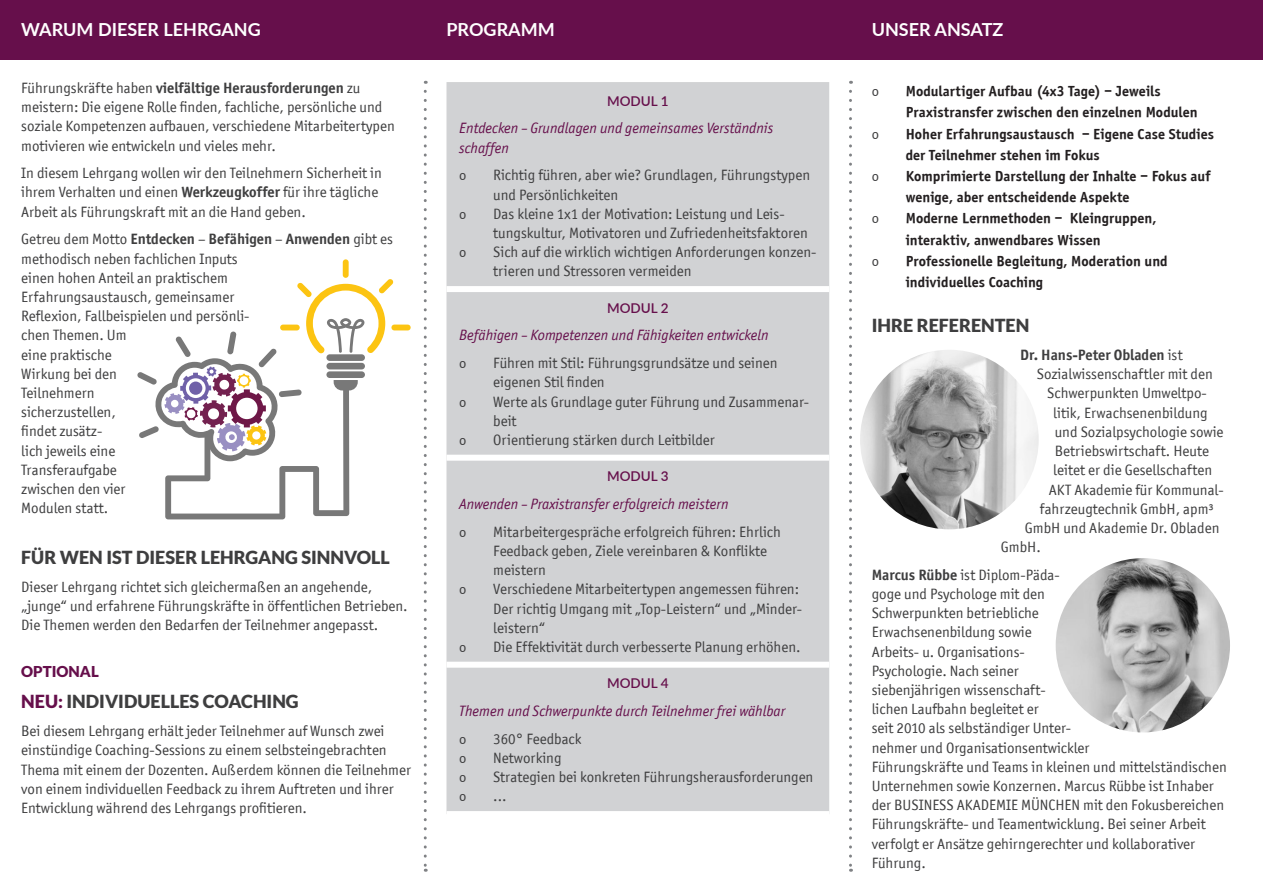
<style>
.page{position:relative;width:1263px;height:893px;background:#fff}
.page>*{position:absolute;margin:0;border:0;box-sizing:border-box;transform-origin:0 0}
.t1{font:900 18px "Lato";color:#3e3e3f}
.t2{font:700 18px "Lato";color:#fff}
.t3{font:15px/19.2px "Officina San ITC";color:#3e3e3f}
.t4{font:700 15px/21.1px "Officina Sans EF";color:#231f20}
.t5{font:italic 15px/19.2px "Officina San ITC";color:#660f4b}
.t6{font:700 15px "Officina San ITC";color:#3e3e3f}
.t7{font:15px "Officina Sans EF";color:#3e3e3f}
.t8{font:900 15px "Lato";color:#660f4b}
.H4_mitting{font:600 13.5px "Lato";color:#660f4b}
.s1{font-weight:700}
.s2{color:#660f4b}
.s3{font-weight:400}
</style>
<div class="page">
<div style="left:0;top:0;width:1263px;height:60px;background:#660f4b"></div>
<svg style="left:424px;top:91px;width:3px;height:781px"></svg>
<svg style="left:849px;top:91px;width:3px;height:781px"></svg>
<div style="left:446px;top:82px;width:383px;height:729px;background:#d1d2d4"></div>
<div style="left:446px;top:286px;width:383px;height:6px;background:#fff"></div>
<div style="left:446px;top:455px;width:383px;height:6px;background:#fff"></div>
<div style="left:446px;top:662px;width:383px;height:6px;background:#fff"></div>
<div style="left:391px;top:325px;width:20px;height:5px;background:#fcc412;border-radius:3px"></div>
<div style="left:343px;top:259px;width:6px;height:19px;background:#fcc412;border-radius:3px"></div>
<svg style="left:137px;top:279px;width:256px;height:240px"></svg>
<img style="left:1056px;top:558px;width:174px;height:174px;border-radius:87px">
<img style="left:860px;top:350px;width:179px;height:179px">
<p class="t2" style="left:21px;top:17px;width:241px">WARUM DIESER LEHRGANG</p>
<p class="t2" style="left:446px;top:17px;width:110px">PROGRAMM</p>
<p class="t2" style="left:872px;top:17px;width:133px">UNSER ANSATZ</p>
<p class="t3" style="left:21px;top:78px;width:375px">Führungskräfte haben <span class="s1">vielfältige Herausforderungen</span> zu meistern: Die eigene Rolle finden, fachliche, persönliche und soziale Kompetenzen aufbauen, verschiedene Mitarbeitertypen motivieren wie entwickeln und vieles mehr.</p>
<p class="t3" style="left:21px;top:163px;width:362px">In diesem Lehrgang wollen wir den Teilnehmern Sicherheit in ihrem Verhalten und einen <span class="s1">Werkzeugkoffer</span> für ihre tägliche<br>Arbeit als Führungskraft mit an die Hand geben.</p>
<p class="t3" style="left:21px;top:230px;width:373px">Getreu dem Motto <span class="s1">Entdecken</span> – <span class="s1">Befähigen</span> – <span class="s1">Anwenden</span> gibt es methodisch neben fachlichen Inputs<br>einen hohen Anteil an praktischem<br>Erfahrungsaustausch, gemeinsamer<br>Reflexion, Fallbeispielen und persönli-<br>chen Themen. Um<br>eine praktische<br>Wirkung bei den<br>Teilnehmern<br>sicherzustellen,<br>findet zusätz-<br>lich jeweils eine<br>Transferaufgabe<br>zwischen den vier<br>Modulen statt.</p>
<p class="t1" style="left:21px;top:547px;width:370px">FÜR WEN IST DIESER LEHRGANG SINNVOLL</p>
<p class="t3" style="left:21px;top:577px;width:388px">Dieser Lehrgang richtet sich gleichermaßen an angehende, „junge“ und erfahrene Führungskräfte in öffentlichen Betrieben.<br>Die Themen werden den Bedarfen der Teilnehmer angepasst.</p>
<p class="t8" style="left:21px;top:663px;width:79px">OPTIONAL</p>
<p class="t1" style="left:21px;top:691px;width:279px"><span class="s2">NEU:</span> INDIVIDUELLES COACHING</p>
<p class="t3" style="left:21px;top:721px;width:391px">Bei diesem Lehrgang erhält jeder Teilnehmer auf Wunsch zwei einstündige Coaching-Sessions zu einem selbsteingebrachten Thema mit einem der Dozenten. Außerdem können die Teilnehmer von einem individuellen Feedback zu ihrem Auftreten und ihrer Entwicklung während des Lehrgangs profitieren.</p>
<p class="H4_mitting" style="left:607px;top:91px;width:63px">MODUL 1</p>
<p class="t5" style="left:459px;top:119px;width:316px">Entdecken – Grundlagen und gemeinsames Verständnis schaffen</p>
<p class="t7" style="left:459px;top:167px;width:9px">o</p>
<p class="t3" style="left:493px;top:166px;width:318px">Richtig führen, aber wie? Grundlagen, Führungstypen und Persönlichkeiten</p>
<p class="t7" style="left:459px;top:205px;width:9px">o</p>
<p class="t3" style="left:493px;top:204px;width:316px">Das kleine 1x1 der Motivation: Leistung und Leis&shy;tungskultur, Motivatoren und Zufriedenheitsfaktoren</p>
<p class="t7" style="left:459px;top:244px;width:9px">o</p>
<p class="t3" style="left:493px;top:242px;width:325px">Sich auf die wirklich wichtigen Anforderungen konzen&shy;trieren und Stressoren vermeiden</p>
<p class="H4_mitting" style="left:607px;top:298px;width:63px">MODUL 2</p>
<p class="t5" style="left:459px;top:326px;width:311px">Befähigen – Kompetenzen und Fähigkeiten entwickeln</p>
<p class="t7" style="left:459px;top:355px;width:9px">o</p>
<p class="t3" style="left:493px;top:353px;width:286px">Führen mit Stil: Führungsgrundsätze und seinen eigenen Stil finden</p>
<p class="t7" style="left:459px;top:393px;width:9px">o</p>
<p class="t3" style="left:493px;top:392px;width:317px">Werte als Grundlage guter Führung und Zusammenar&shy;beit</p>
<p class="t7" style="left:459px;top:432px;width:9px">o</p>
<p class="t3" style="left:493px;top:430px;width:223px">Orientierung stärken durch Leitbilder</p>
<p class="H4_mitting" style="left:607px;top:467px;width:63px">MODUL 3</p>
<p class="t5" style="left:459px;top:494px;width:271px">Anwenden – Praxistransfer erfolgreich meistern</p>
<p class="t7" style="left:459px;top:523px;width:9px">o</p>
<p class="t3" style="left:493px;top:522px;width:289px">Mitarbeitergespräche erfolgreich führen: Ehrlich<br>Feedback geben, Ziele vereinbaren &amp; Konflikte meistern</p>
<p class="t7" style="left:459px;top:581px;width:9px">o</p>
<p class="t3" style="left:493px;top:580px;width:310px">Verschiedene Mitarbeitertypen angemessen führen:<br>Der richtig Umgang mit „Top-Leistern“ und „Minder&shy;leistern“</p>
<p class="t7" style="left:459px;top:639px;width:9px">o</p>
<p class="t3" style="left:493px;top:637px;width:309px">Die Effektivität durch verbesserte Planung erhöhen.</p>
<p class="H4_mitting" style="left:607px;top:674px;width:63px">MODUL 4</p>
<p class="t5" style="left:459px;top:701px;width:327px">Themen und Schwerpunkte durch Teilnehmer frei wählbar</p>
<p class="t7" style="left:459px;top:730px;width:9px">o</p>
<p class="t3" style="left:493px;top:729px;width:90px">360° Feedback</p>
<p class="t7" style="left:459px;top:750px;width:9px">o</p>
<p class="t3" style="left:493px;top:748px;width:70px">Networking</p>
<p class="t7" style="left:459px;top:769px;width:9px">o</p>
<p class="t3" style="left:493px;top:767px;width:322px">Strategien bei konkreten Führungsherausforderungen</p>
<p class="t7" style="left:459px;top:788px;width:9px">o</p>
<p class="t3" style="left:493px;top:787px;width:15px">...</p>
<p class="t7" style="left:872px;top:83px;width:9px">o</p>
<p class="t4" style="left:906px;top:81px;width:293px">Modulartiger Aufbau (4x3 Tage) – Jeweils<br>Praxistransfer zwischen den einzelnen Modulen</p>
<p class="t7" style="left:872px;top:125px;width:9px">o</p>
<p class="t4" style="left:906px;top:123px;width:310px">Hoher Erfahrungsaustausch – Eigene Case Studies der Teilnehmer stehen im Fokus</p>
<p class="t7" style="left:872px;top:168px;width:9px">o</p>
<p class="t4" style="left:906px;top:165px;width:306px">Komprimierte Darstellung der Inhalte – Fokus auf wenige, aber entscheidende Aspekte</p>
<p class="t7" style="left:872px;top:210px;width:9px">o</p>
<p class="t4" style="left:906px;top:208px;width:252px">Moderne Lernmethoden – Kleingruppen, interaktiv, anwendbares Wissen</p>
<p class="t7" style="left:872px;top:252px;width:9px">o</p>
<p class="t4" style="left:906px;top:250px;width:263px">Professionelle Begleitung, Moderation und individuelles Coaching</p>
<p class="t1" style="left:872px;top:315px;width:159px">IHRE REFERENTEN</p>
<p class="t6" style="left:1020px;top:346px;width:164px">Dr. Hans-Peter Obladen <span class="s3">ist</span></p>
<p class="t3" style="left:1037px;top:365px;width:178px">Sozialwissenschaftler mit den</p>
<p class="t3" style="left:1047px;top:384px;width:161px">Schwerpunkten Umweltpo-</p>
<p class="t3" style="left:1053px;top:403px;width:156px">litik, Erwachsenenbildung</p>
<p class="t3" style="left:1055px;top:422px;width:170px">und Sozialpsychologie sowie</p>
<p class="t3" style="left:1055px;top:441px;width:156px">Betriebswirtschaft. Heute</p>
<p class="t3" style="left:1053px;top:461px;width:160px">leitet er die Gesellschaften</p>
<p class="t3" style="left:1049px;top:480px;width:176px">AKT Akademie für Kommunal-</p>
<p class="t3" style="left:1040px;top:499px;width:176px">fahrzeugtechnik GmbH, apm³</p>
<p class="t3" style="left:1025px;top:518px;width:196px">GmbH und Akademie Dr. Obladen</p>
<p class="t3" style="left:1001px;top:537px;width:41px">GmbH.</p>
<p class="t3" style="left:872px;top:565px;width:357px"><span class="s1">Marcus Rübbe</span> ist Diplom-Päda-<br>goge und Psychologe mit den<br>Schwerpunkten betriebliche<br>Erwachsenenbildung sowie<br>Arbeits- u. Organisations-<br>Psychologie. Nach seiner<br>siebenjährigen wissenschaft-<br>lichen Laufbahn begleitet er<br>seit 2010 als selbständiger Unter-<br>nehmer und Organisationsentwickler<br>Führungskräfte und Teams in kleinen und mittelständischen Unternehmen sowie Konzernen. Marcus Rübbe ist Inhaber der BUSINESS AKADEMIE MÜNCHEN mit den Fokusbereichen Führungskräfte- und Teamentwicklung. Bei seiner Arbeit verfolgt er Ansätze gehirngerechter und kollaborativer Führung.</p>
</div>
